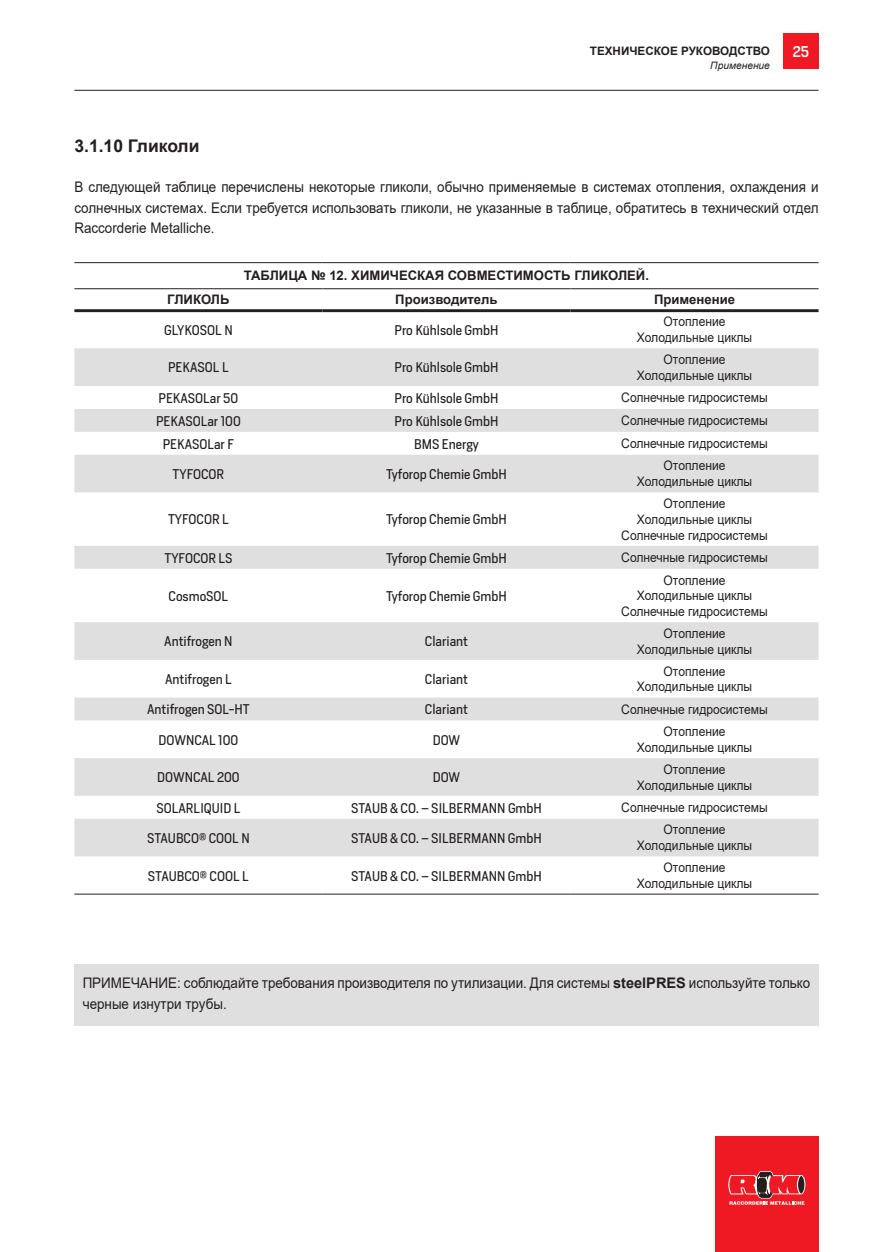
<style>
.page{position:relative;width:893px;height:1252px;background:#fff}
.page>*{position:absolute;margin:0;border:0;box-sizing:border-box;transform-origin:0 0}
.t1{font:700 17.55px "Arial";color:#241f1f}
.t2{font:14.55px/20.4px "Arial";color:#241f1f;text-align:justify;scale:.92 1}
.t3{font:500 14.55px "Heron Sans";color:#fff}
.t4{font:13.05px/15.8px "Arial";color:#241f1f;text-align:center;scale:.92 1}
.t5{font:13.05px "Heron Sans";color:#241f1f}
.t6{font:700 13.05px "Arial";color:#241f1f}
.t7{font:700 11.7px "Arial";color:#241f1f}
.t8{font:italic 10.2px "Arial";color:#241f1f}
.s1{font-weight:700}
</style>
<div class="page">
<hr style="left:74px;top:90px;width:744px;height:1px;background:#241f1f">
<div style="left:715px;top:1136px;width:103px;height:116px;background:#ef1923"></div>
<svg style="left:728px;top:1171px;width:77px;height:34px"></svg>
<div style="left:783px;top:34px;width:35px;height:35px;background:#ef1923"></div>
<div style="left:74px;top:964px;width:744px;height:62px;background:#e0dfdf"></div>
<svg style="left:74px;top:289px;width:744px;height:1px"></svg>
<svg style="left:74px;top:348px;width:744px;height:508px;fill:#e7e6e6"></svg>
<hr style="left:74px;top:894px;width:248px;height:1px;background:#241f1f">
<hr style="left:322px;top:894px;width:248px;height:1px;background:#241f1f">
<hr style="left:570px;top:894px;width:248px;height:1px;background:#241f1f">
<hr style="left:74px;top:288px;width:248px;height:1px;background:#241f1f">
<hr style="left:322px;top:288px;width:248px;height:1px;background:#241f1f">
<hr style="left:570px;top:288px;width:248px;height:1px;background:#241f1f">
<hr style="left:74px;top:309px;width:248px;height:3px;background:#241f1f">
<hr style="left:322px;top:309px;width:248px;height:3px;background:#241f1f">
<hr style="left:570px;top:309px;width:248px;height:3px;background:#241f1f">
<hr style="left:74px;top:262px;width:248px;height:1px;background:#241f1f">
<hr style="left:322px;top:262px;width:248px;height:1px;background:#241f1f">
<hr style="left:570px;top:262px;width:248px;height:1px;background:#241f1f">
<h1 class="t1" style="left:74px;top:133px;width:127px">3.1.10 Гликоли</h1>
<p class="t7" style="left:590px;top:42px;width:181px">ТЕХНИЧЕСКОЕ РУКОВОДСТВО</p>
<p class="t3" style="left:792px;top:43px;width:18px">25</p>
<p class="t8" style="left:710px;top:59px;width:61px">Применение</p>
<p class="t2" style="left:74px;top:177px;width:810px">В следующей таблице перечислены некоторые гликоли, обычно применяемые в системах отопления, охлаждения и солнечных системах. Если требуется использовать гликоли, не указанные в таблице, обратитесь в технический отдел Raccorderie Metalliche.</p>
<p class="t6" style="left:244px;top:267px;width:406px">ТАБЛИЦА № 12. ХИМИЧЕСКАЯ СОВМЕСТИМОСТЬ ГЛИКОЛЕЙ.</p>
<p class="t6" style="left:167px;top:291px;width:64px">ГЛИКОЛЬ</p>
<p class="t6" style="left:395px;top:291px;width:104px">Производитель</p>
<p class="t6" style="left:654px;top:291px;width:83px">Применение</p>
<p class="t5" style="left:164px;top:324px;width:70px">GLYKOSOL N</p>
<p class="t5" style="left:394px;top:324px;width:105px">Pro Kühlsole GmbH</p>
<p class="t4" style="left:637px;top:314px;width:127px">Отопление<br>Холодильные циклы</p>
<p class="t5" style="left:168px;top:362px;width:62px">PEKASOL L</p>
<p class="t5" style="left:394px;top:362px;width:105px">Pro Kühlsole GmbH</p>
<p class="t4" style="left:637px;top:352px;width:127px">Отопление<br>Холодильные циклы</p>
<p class="t5" style="left:158px;top:392px;width:81px">PEKASOLar 50</p>
<p class="t5" style="left:394px;top:392px;width:105px">Pro Kühlsole GmbH</p>
<p class="t4" style="left:621px;top:390px;width:161px">Солнечные гидросистемы</p>
<p class="t5" style="left:156px;top:415px;width:86px">PEKASOLar 100</p>
<p class="t5" style="left:394px;top:415px;width:105px">Pro Kühlsole GmbH</p>
<p class="t4" style="left:621px;top:413px;width:161px">Солнечные гидросистемы</p>
<p class="t5" style="left:163px;top:438px;width:73px">PEKASOLar F</p>
<p class="t5" style="left:414px;top:438px;width:66px">BMS Energy</p>
<p class="t4" style="left:621px;top:436px;width:161px">Солнечные гидросистемы</p>
<p class="t5" style="left:173px;top:468px;width:53px">TYFOCOR</p>
<p class="t5" style="left:386px;top:468px;width:122px">Tyforop Chemie GmbH</p>
<p class="t4" style="left:637px;top:458px;width:127px">Отопление<br>Холодильные циклы</p>
<p class="t5" style="left:168px;top:514px;width:62px">TYFOCOR L</p>
<p class="t5" style="left:386px;top:514px;width:122px">Tyforop Chemie GmbH</p>
<p class="t4" style="left:621px;top:496px;width:161px">Отопление<br>Холодильные циклы<br>Солнечные гидросистемы</p>
<p class="t5" style="left:164px;top:552px;width:69px">TYFOCOR LS</p>
<p class="t5" style="left:386px;top:552px;width:122px">Tyforop Chemie GmbH</p>
<p class="t4" style="left:621px;top:550px;width:161px">Солнечные гидросистемы</p>
<p class="t5" style="left:168px;top:590px;width:61px">CosmoSOL</p>
<p class="t5" style="left:386px;top:590px;width:122px">Tyforop Chemie GmbH</p>
<p class="t4" style="left:621px;top:572px;width:161px">Отопление<br>Холодильные циклы<br>Солнечные гидросистемы</p>
<p class="t5" style="left:164px;top:635px;width:70px">Antifrogen N</p>
<p class="t5" style="left:425px;top:635px;width:45px">Clariant</p>
<p class="t4" style="left:637px;top:625px;width:127px">Отопление<br>Холодильные циклы</p>
<p class="t5" style="left:165px;top:673px;width:68px">Antifrogen L</p>
<p class="t5" style="left:425px;top:673px;width:45px">Clariant</p>
<p class="t4" style="left:637px;top:663px;width:127px">Отопление<br>Холодильные циклы</p>
<p class="t5" style="left:147px;top:703px;width:104px">Antifrogen SOL-HT</p>
<p class="t5" style="left:425px;top:703px;width:45px">Clariant</p>
<p class="t4" style="left:621px;top:701px;width:161px">Солнечные гидросистемы</p>
<p class="t5" style="left:159px;top:734px;width:81px">DOWNCAL 100</p>
<p class="t5" style="left:433px;top:734px;width:29px">DOW</p>
<p class="t4" style="left:637px;top:724px;width:127px">Отопление<br>Холодильные циклы</p>
<p class="t5" style="left:157px;top:771px;width:84px">DOWNCAL 200</p>
<p class="t5" style="left:433px;top:771px;width:29px">DOW</p>
<p class="t4" style="left:637px;top:761px;width:127px">Отопление<br>Холодильные циклы</p>
<p class="t5" style="left:156px;top:802px;width:85px">SOLARLIQUID L</p>
<p class="t5" style="left:351px;top:802px;width:192px">STAUB &amp; CO. – SILBERMANN GmbH</p>
<p class="t4" style="left:621px;top:800px;width:161px">Солнечные гидросистемы</p>
<p class="t5" style="left:147px;top:832px;width:104px">STAUBCO® COOL N</p>
<p class="t5" style="left:351px;top:832px;width:192px">STAUB &amp; CO. – SILBERMANN GmbH</p>
<p class="t4" style="left:637px;top:822px;width:127px">Отопление<br>Холодильные циклы</p>
<p class="t5" style="left:148px;top:870px;width:102px">STAUBCO® COOL L</p>
<p class="t5" style="left:351px;top:870px;width:192px">STAUB &amp; CO. – SILBERMANN GmbH</p>
<p class="t4" style="left:637px;top:860px;width:127px">Отопление<br>Холодильные циклы</p>
<p class="t2" style="left:83px;top:973px;width:792px">ПРИМЕЧАНИЕ: соблюдайте требования производителя по утилизации. Для системы <span class="s1">steelPRES</span> используйте только черные изнутри трубы.</p>
</div>
